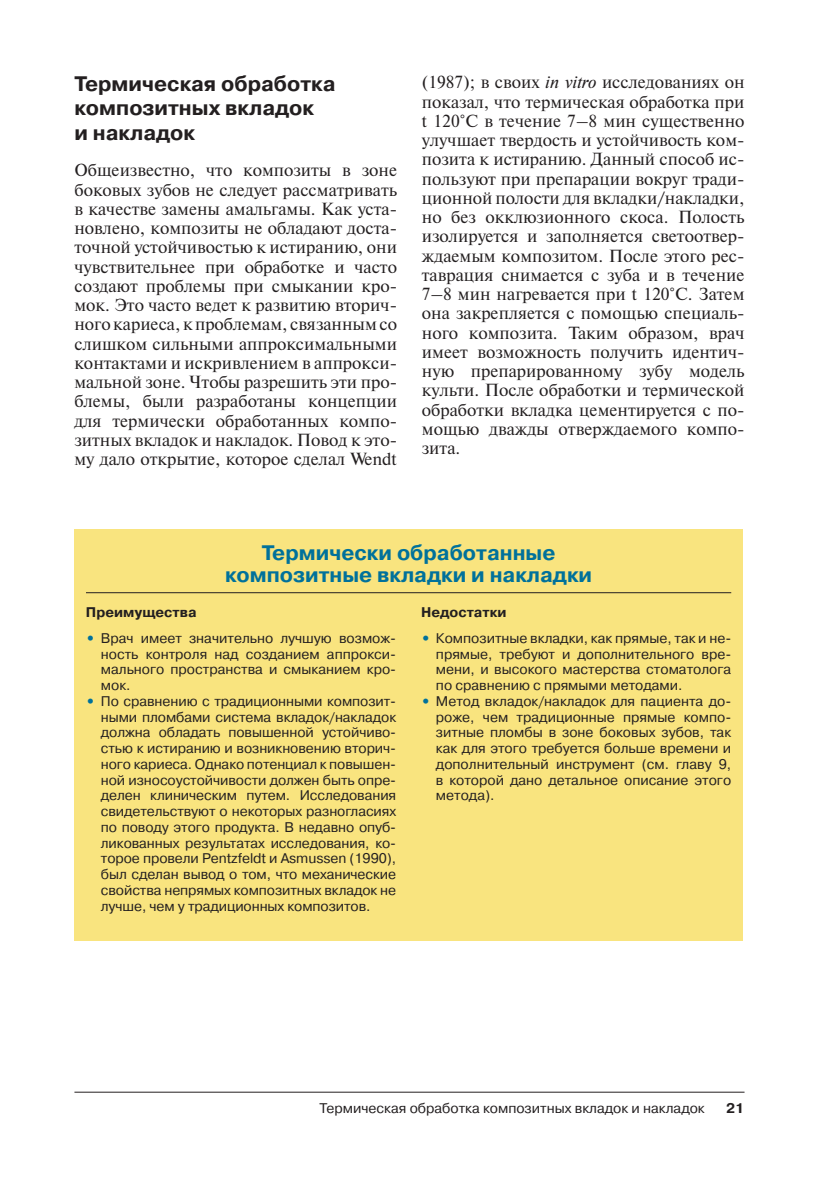
<style>
.page{position:relative;width:819px;height:1191px;background:#fff}
.page>*{position:absolute;margin:0;border:0;box-sizing:border-box;transform-origin:0 0}
.t1{font:700 21px/22.8px "Pragmatica C";color:#00719b;text-align:center}
.t2{font:700 21px/24.5px "Pragmatica C";color:#231f20}
.t3{font:17.5px/19.2px "Newton C";color:#231f20;text-align:justify}
.t4{font:14px/15.8px "Pragmatica C";color:#231f20;text-align:justify}
.t5{font:700 14px "Pragmatica C";color:#231f20}
.s1{font-style:italic}
.s2{font-weight:700;color:#00719b}
</style>
<div class="page">
<hr style="left:74px;top:1091px;width:670px;height:1px;background:#231f20">
<div style="left:74px;top:529px;width:668px;height:411px;background:#f9e47f"></div>
<hr style="left:86px;top:592px;width:645px;height:1px;background:#231f20">
<p class="t2" style="left:74px;top:73px;width:262px">Термическая обработка композитных вкладок<br>и накладок</p>
<p class="t3" style="left:74px;top:162px;width:324px">Общеизвестно, что композиты в зоне боковых зубов не следует рассматривать в качестве замены амальгамы. Как уста&shy;новлено, композиты не обладают доста&shy;точной устойчивостью к истиранию, они чувствительнее при обработке и часто создают проблемы при смыкании кро&shy;мок. Это часто ведет к развитию вторич&shy;ного кариеса, к проблемам, связанным со слишком сильными аппроксимальными контактами и искривлением в аппрокси&shy;мальной зоне. Чтобы разрешить эти про&shy;блемы, были разработаны концепции для термически обработанных компо&shy;зитных вкладок и накладок. Повод к это&shy;му дало открытие, которое сделал Wendt</p>
<p class="t3" style="left:422px;top:74px;width:324px">(1987); в своих <span class="s1">in vitro</span> исследованиях он показал, что термическая обработка при t 120°C в течение 7–8 мин существенно улучшает твердость и устой чивость ком&shy;позита к истиранию. Данный способ ис&shy;пользуют при препарации вокруг тради&shy;ционной полости для вкладки/накладки, но без окклюзионного скоса. Полость изолируется и заполняется светоотвер&shy;ждаемым композитом. После этого рес&shy;таврация снимается с зуба и в течение 7–8 мин нагревается при t 120°C. Затем она закрепляется с помощью специаль&shy;ного композита. Таким образом, врач имеет возможность получить идентич&shy;ную препарированному зубу модель культи. После обработки и термической обработки вкладка цементируется с по&shy;мощью дважды отверждаемого компо&shy;зита.</p>
<p class="t1" style="left:225px;top:542px;width:369px">Термически обработанные композитные вкладки и накладки</p>
<p class="t5" style="left:86px;top:607px;width:112px">Преимущества</p>
<p class="t4" style="left:101px;top:631px;width:297px;text-indent:-15px"><span class="s2">•</span> Врач имеет значительно лучшую возмож&shy;ность контроля над созданием аппрокси&shy;мального пространства и смыканием кро&shy;мок.</p>
<p class="t4" style="left:101px;top:694px;width:297px;text-indent:-15px"><span class="s2">•</span> По сравнению с традиционными композит&shy;ными пломбами система вкладок/накладок должна обладать повышенной устойчиво&shy;стью к истиранию и возникновению вторич&shy;ного кариеса. Однако потенциал к повышен&shy;ной износоустойчивости должен быть опре&shy;делен клиническим путем. Исследования свидетельствуют о некоторых разногласиях по поводу этого продукта. В недавно опуб&shy;ликованных результатах исследования, ко&shy;торое провели Pentzfeldt и Asmussen (1990), был сделан вывод о том, что механические свойства непрямых композитных вкладок не лучше, чем у традиционных композитов.</p>
<p class="t5" style="left:421px;top:607px;width:87px">Недостатки</p>
<p class="t4" style="left:436px;top:631px;width:297px;text-indent:-15px"><span class="s2">•</span> Композитные вкладки, как прямые, так и не&shy;прямые, требуют и дополнительного вре&shy;мени, и высокого мастерства стоматолога по сравнению с прямыми методами.</p>
<p class="t4" style="left:436px;top:694px;width:297px;text-indent:-15px"><span class="s2">•</span> Метод вкладок/накладок для пациента до&shy;роже, чем традиционные прямые компо&shy;зитные пломбы в зоне боковых зубов, так как для этого требуется больше времени и дополнительный инструмент (см. главу 9, в которой дано детальное описание этого метода).</p>
<p class="t4" style="left:319px;top:1100px;width:387px">Термическая обработка композитных вкладок и накладок</p>
<p class="t5" style="left:726px;top:1102px;width:20px">21</p>
</div>
